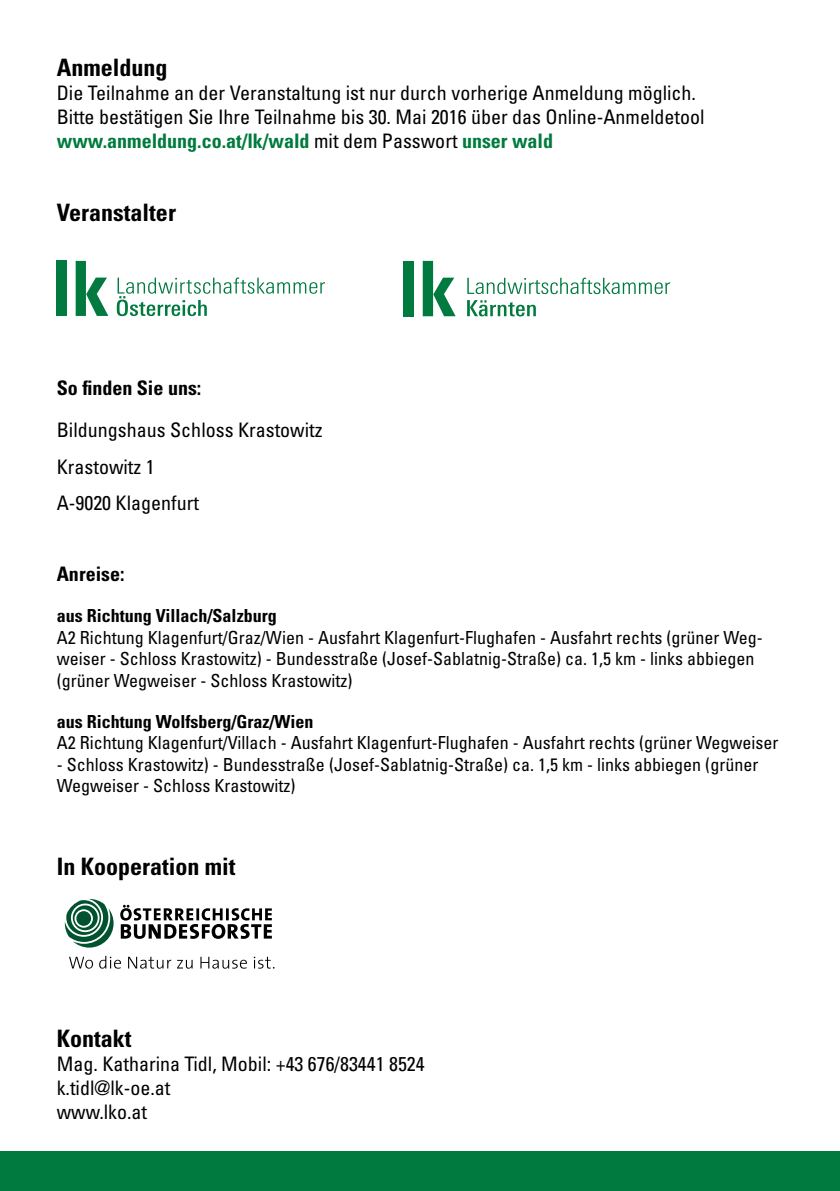
<style>
.page{position:relative;width:840px;height:1191px;background:#fff}
.page>*{position:absolute;margin:0;border:0;box-sizing:border-box;transform-origin:0 0}
.t1{font:700 condensed 24px "Univers";color:#000}
.t2{font:condensed 20px/24px "Univers";color:#000}
.t3{font:700 condensed 20px "Univers";color:#000}
.t4{font:condensed 18px/21.6px "Univers";color:#000}
.t5{font:700 condensed 18px "Univers";color:#000}
.s1{font-weight:700;color:#007a3e}
</style>
<div class="page">
<svg style="left:120px;top:904px;width:152px;height:35px"></svg>
<svg style="left:65px;top:899px;width:48px;height:48px"></svg>
<svg style="left:69px;top:955px;width:205px;height:13px"></svg>
<div style="left:0;top:1151px;width:839px;height:40px;background:#007a3e"></div>
<svg style="left:467px;top:278px;width:202px;height:16px"></svg>
<svg style="left:467px;top:300px;width:68px;height:16px"></svg>
<div style="left:403px;top:261px;width:11px;height:55px;background:#007a3e"></div>
<svg style="left:422px;top:261px;width:33px;height:55px"></svg>
<svg style="left:117px;top:277px;width:208px;height:39px"></svg>
<div style="left:57px;top:261px;width:10px;height:55px;background:#007a3e"></div>
<svg style="left:76px;top:261px;width:32px;height:55px"></svg>
<h1 class="t1" style="left:57px;top:53px;width:112px">Anmeldung</h1>
<p class="t2" style="left:57px;top:80px;width:649px">Die Teilnahme an der Veranstaltung ist nur durch vorherige Anmeldung möglich.<br>Bitte bestätigen Sie Ihre Teilnahme bis 30. Mai 2016 über das Online-Anmeldetool <span class="s1">www.anmeldung.co.at/lk/wald</span> mit dem Passwort <span class="s1">unser wald</span></p>
<h1 class="t1" style="left:57px;top:198px;width:121px">Veranstalter</h1>
<p class="t3" style="left:57px;top:376px;width:146px">So finden Sie uns:</p>
<p class="t2" style="left:57px;top:412px;width:267px;line-height:36px">Bildungshaus Schloss Krastowitz<br>Krastowitz 1<br>A-9020 Klagenfurt</p>
<p class="t3" style="left:57px;top:562px;width:69px">Anreise:</p>
<p class="t5" style="left:57px;top:604px;width:221px">aus Richtung Villach/Salzburg</p>
<p class="t4" style="left:57px;top:626px;width:707px">A2 Richtung Klagenfurt/Graz/Wien - Ausfahrt Klagenfurt-Flughafen - Ausfahrt rechts (grüner Weg&shy;weiser - Schloss Krastowitz) - Bundesstraße (Josef-Sablatnig-Straße) ca. 1,5 km - links abbiegen (grüner Wegweiser - Schloss Krastowitz)</p>
<p class="t5" style="left:57px;top:710px;width:258px">aus Richtung Wolfsberg/Graz/Wien</p>
<p class="t4" style="left:57px;top:731px;width:723px">A2 Richtung Klagenfurt/Villach - Ausfahrt Klagenfurt-Flughafen - Ausfahrt rechts (grüner Wegweiser</p>
<p class="t4" style="left:57px;top:753px;width:702px">- Schloss Krastowitz) - Bundesstraße (Josef-Sablatnig-Straße) ca. 1,5 km - links abbiegen (grüner<br>Wegweiser - Schloss Krastowitz)</p>
<h1 class="t1" style="left:57px;top:852px;width:180px">In Kooperation mit</h1>
<h1 class="t1" style="left:57px;top:1023px;width:76px">Kontakt</h1>
<p class="t2" style="left:57px;top:1051px;width:369px">Mag. Katharina Tidl, Mobil: +43 676/83441 8524 k.tidl@lk-oe.at<br>www.lko.at</p>
</div>
